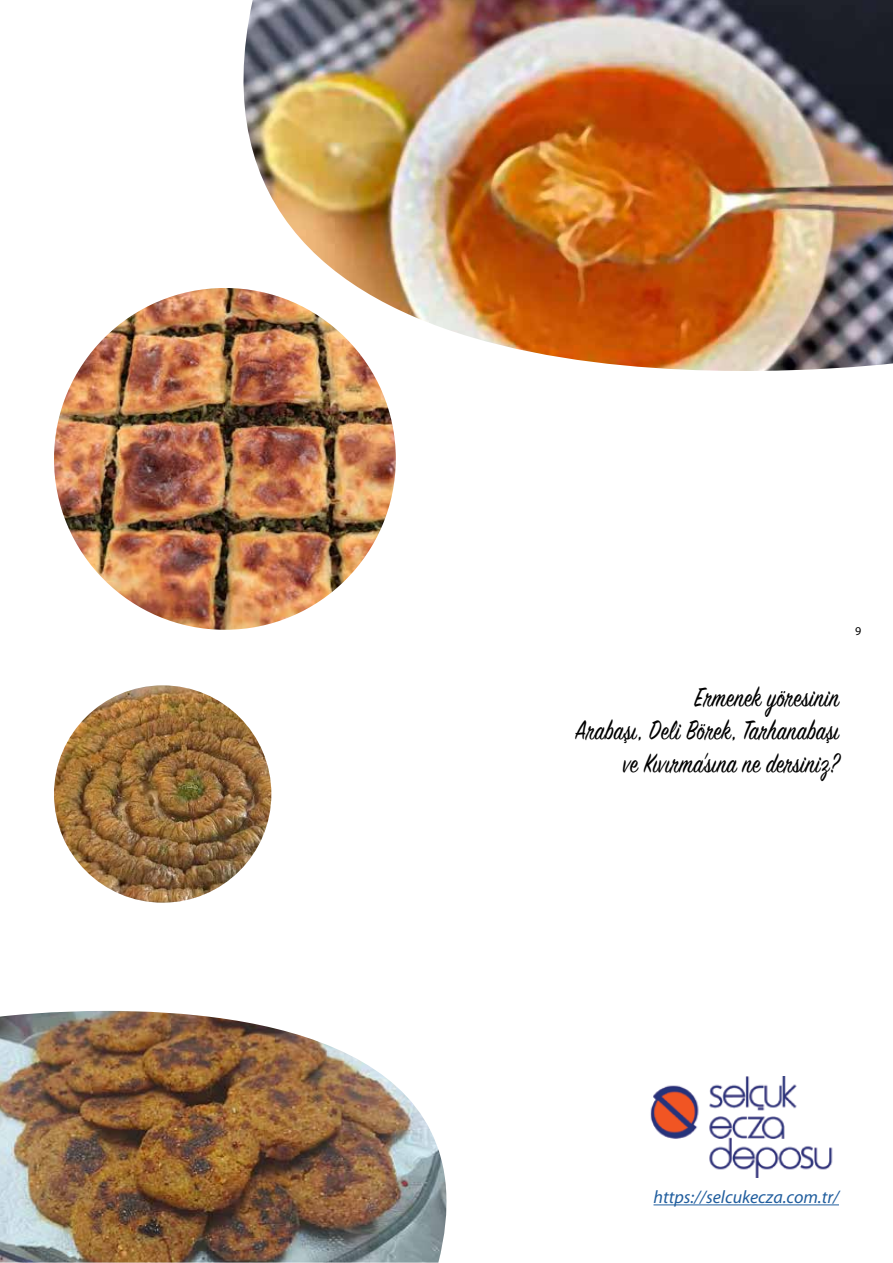
<style>
.page{position:relative;width:893px;height:1263px;background:#fff}
.page>*{position:absolute;margin:0;border:0;box-sizing:border-box;transform-origin:0 0}
.t1{font:30px/33px "Sign Painter House Script";letter-spacing:.02em;color:#000;text-align:right;scale:.8 1}
.t2{font:italic 18px "Myriad Pro";color:#215e9e}
.t3{font:12px "Myriad Pro";color:#000}
</style>
<div class="page">
<img style="left:241px;top:0;width:652px;height:371px">
<img style="left:54px;top:288px;width:342px;height:342px;border-radius:171px">
<img style="left:54px;top:685px;width:217px;height:218px;border-radius:109px">
<img style="left:650px;top:1076px;width:183px;height:102px">
<hr style="left:653px;top:1204px;width:186px;height:1px;background:#215e9e">
<img style="left:0;top:1011px;width:447px;height:252px">
<p class="t3" style="left:855px;top:623px;width:8px">9</p>
<p class="t1" style="left:575px;top:683px;width:331px">Ermenek yöresinin<br>Arabaşı, Deli Börek, Tarhanabaşı ve Kıvırma’sına ne dersiniz?</p>
<p class="t2" style="left:653px;top:1186px;width:187px">https://selcukecza.com.tr/</p>
</div>
